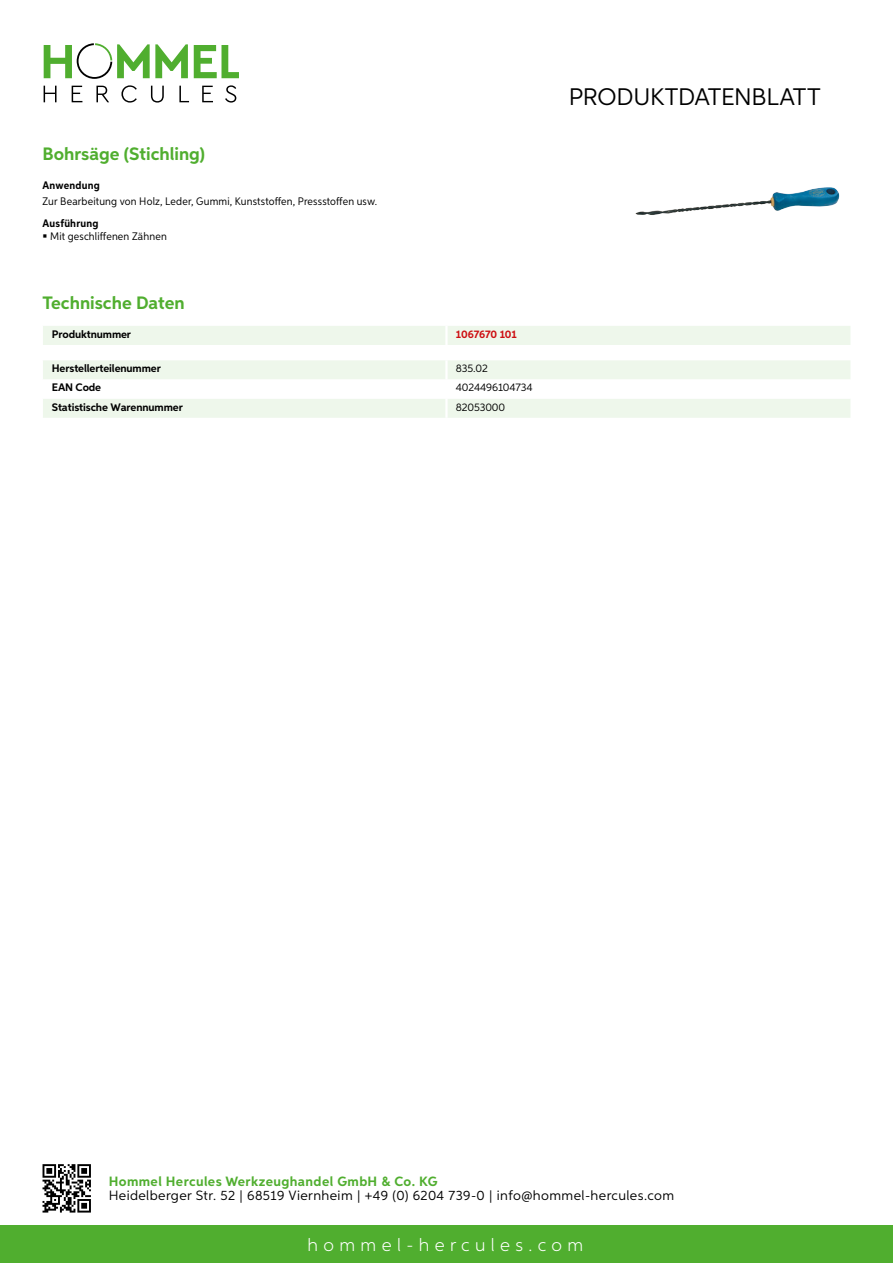
<style>
.page{position:relative;width:893px;height:1263px;background:#fff}
.page>*{position:absolute;margin:0;border:0;box-sizing:border-box;transform-origin:0 0}
.t1{font:24px "Aspira";letter-spacing:-.01em;color:#000}
.t2{font:700 18px "Aspira";color:#50ae2f}
.t3{font:300 18px "Aspira";letter-spacing:.3em;color:#fff}
.t4{font:13.5px "Aspira";letter-spacing:.03em;color:#000}
.t5{font:700 13.5px "Aspira";letter-spacing:.03em;color:#50ae2f}
.t6{font:10.95px "Aspira Nar";letter-spacing:.015em;color:#000}
.t7{font:700 10.95px "Aspira";letter-spacing:-.01em;color:#000}
.t8{font:10.95px "Aspira";letter-spacing:-.01em;color:#000}
.t9{font:700 10.95px "Aspira Nar";letter-spacing:.02em;color:#000}
.t10{font:700 10.95px "Aspira";letter-spacing:-.01em;color:#cd1013}
</style>
<div class="page">
<div style="left:0;top:1226px;width:893px;height:37px;background:#50ae2f"></div>
<svg style="left:43px;top:1164px;width:48px;height:48px"></svg>
<svg style="left:194px;top:45px;width:45px;height:33px"></svg>
<svg style="left:44px;top:43px;width:144px;height:36px"></svg>
<svg style="left:44px;top:86px;width:13px;height:16px"></svg>
<svg style="left:72px;top:86px;width:10px;height:16px"></svg>
<svg style="left:96px;top:86px;width:13px;height:16px"></svg>
<svg style="left:121px;top:85px;width:16px;height:18px"></svg>
<svg style="left:151px;top:86px;width:13px;height:17px"></svg>
<svg style="left:179px;top:86px;width:10px;height:16px"></svg>
<svg style="left:202px;top:86px;width:11px;height:16px"></svg>
<svg style="left:225px;top:85px;width:11px;height:18px"></svg>
<div style="left:43px;top:326px;width:807px;height:19px;background:#eef7eb"></div>
<hr style="left:445px;top:326px;width:3px;height:19px;background:#fff">
<svg style="left:43px;top:360px;width:807px;height:58px"></svg>
<hr style="left:445px;top:399px;width:3px;height:19px;background:#fff">
<img style="left:635px;top:187px;width:205px;height:28px">
<h2 class="t2" style="left:43px;top:142px;width:164px">Bohrsäge (Stichling)</h2>
<p class="t9" style="left:43px;top:179px;width:59px">Anwendung</p>
<p class="t6" style="left:43px;top:194px;width:336px">Zur Bearbeitung von Holz, Leder, Gummi, Kunststoffen, Pressstoffen usw.</p>
<p class="t9" style="left:43px;top:216px;width:58px">Ausführung</p>
<p class="t6" style="left:50px;top:229px;width:118px">Mit geschliffenen Zähnen</p>
<h2 class="t2" style="left:43px;top:292px;width:144px">Technische Daten</h2>
<p class="t7" style="left:52px;top:327px;width:81px">Produktnummer</p>
<p class="t10" style="left:456px;top:327px;width:63px">1067670 101</p>
<p class="t7" style="left:52px;top:362px;width:111px">Herstellerteilenummer</p>
<p class="t8" style="left:456px;top:362px;width:34px">835.02</p>
<p class="t7" style="left:52px;top:381px;width:51px">EAN Code</p>
<p class="t8" style="left:456px;top:381px;width:78px">4024496104734</p>
<p class="t7" style="left:52px;top:400px;width:132px">Statistische Warennummer</p>
<p class="t8" style="left:456px;top:400px;width:51px">82053000</p>
<h1 class="t1" style="left:569px;top:82px;width:253px">Produktdatenblatt</h1>
<p class="t5" style="left:109px;top:1172px;width:330px">Hommel Hercules Werkzeughandel GmbH &amp; Co. KG</p>
<p class="t4" style="left:109px;top:1187px;width:567px">Heidelberger Str. 52 | 68519 Viernheim | +49 (0) 6204 739-0 | info@hommel-hercules.com</p>
<h2 class="t3" style="left:307px;top:1234px;width:277px">hommel-hercules.com</h2>
</div>
